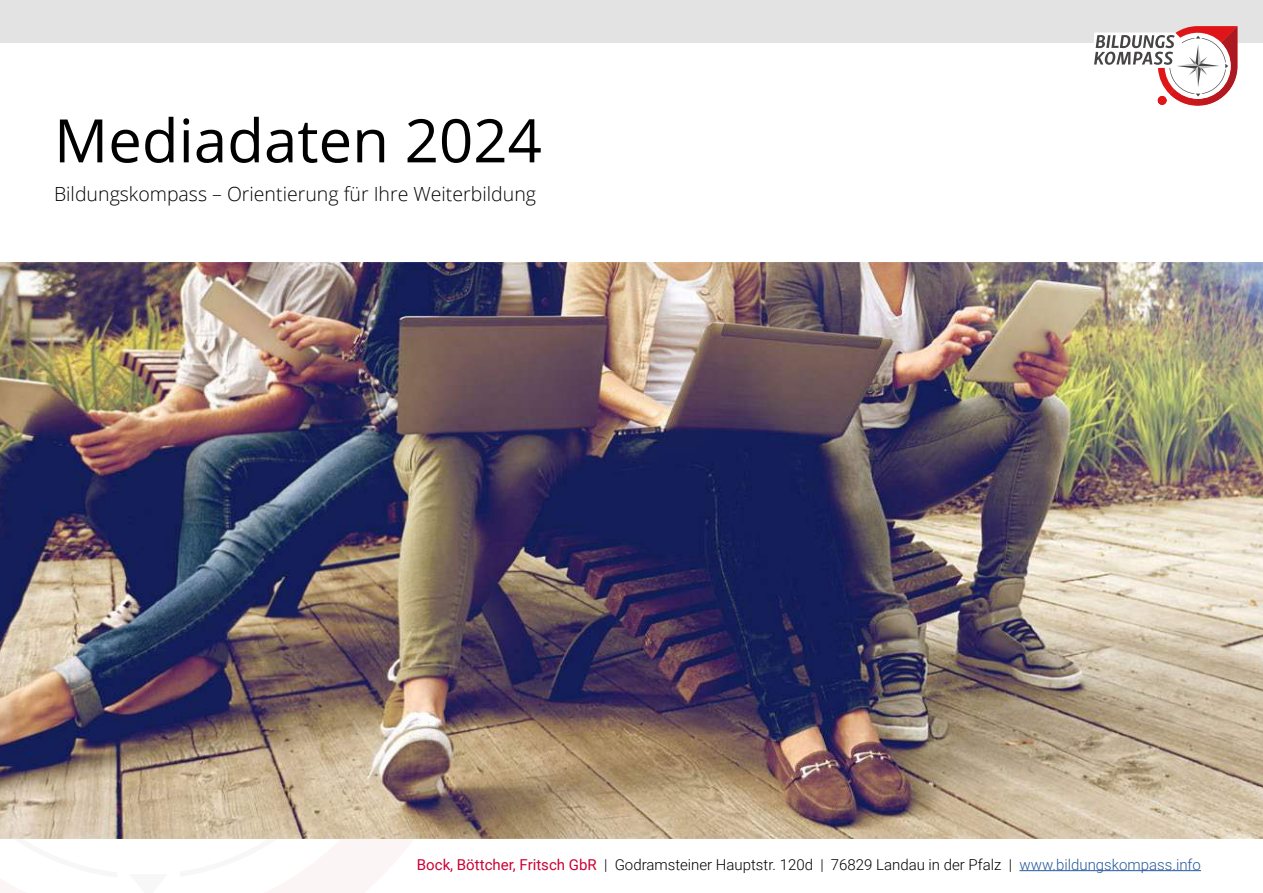
<style>
.page{position:relative;width:1263px;height:893px;background:#fff}
.page>*{position:absolute;margin:0;border:0;box-sizing:border-box;transform-origin:0 0}
.t1{font:60px "Open Sans";color:#000}
.t2{font:300 19.5px "Open Sans";color:#000}
.t3{font:300 15px "Roboto";color:#000}
.s1{font-weight:400;color:#c03}
.s2{color:#265a9b}
</style>
<div class="page">
<div style="left:0;top:0;width:1263px;height:43px;background:#e3e3e3"></div>
<hr style="left:1019px;top:870px;width:182px;height:1px;background:#265a9b">
<img style="left:0;top:263px;width:1263px;height:576px">
<svg style="left:1094px;top:26px;width:143px;height:80px"></svg>
<h1 class="t1" style="left:54px;top:116px;width:489px">Mediadaten 2024</h1>
<h2 class="t2" style="left:54px;top:186px;width:483px">Bildungskompass – Orientierung für Ihre Weiterbildung</h2>
<p class="t3" style="left:417px;top:858px;width:785px"><span class="s1">Bock, Böttcher, Fritsch GbR</span> | Godramsteiner Hauptstr. 120d | 76829 Landau in der Pfalz | <span class="s2">www.bildungskompass.info</span></p>
</div>
